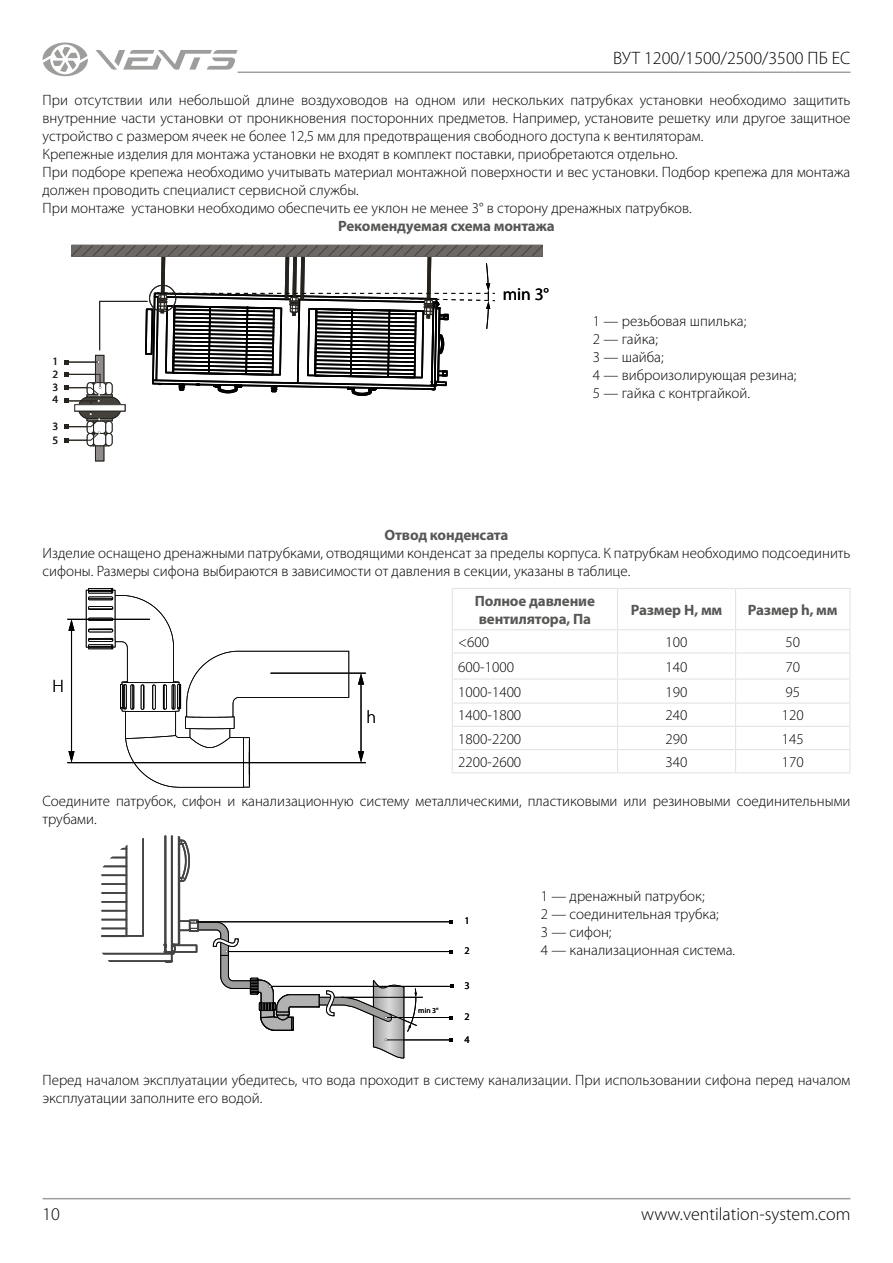
<style>
.page{position:relative;width:893px;height:1263px;background:#fff}
.page>*{position:absolute;margin:0;border:0;box-sizing:border-box;transform-origin:0 0}
.t1{font:300 18px "Myriad Pro";color:#000}
.t2{font:17.4px "Myriad Pro";color:#000}
.t3{font:300 15px/18px "Myriad Pro";color:#000}
.t4{font:700 15px/18px "Myriad Pro";letter-spacing:-.01em;color:#575756}
.t5{font:11.1px/12.8px "Myriad Pro";color:#26231e;text-align:justify}
.t6{font:10.2px "Myriad Pro";color:#000}
.t7{font:7.65px "Myriad Pro";color:#000}
</style>
<div class="page">
<hr style="left:43px;top:1198px;width:807px;height:1px;background:#9d9d9c">
<hr style="left:238px;top:72px;width:612px;height:1px;background:#9d9d9c">
<svg style="left:95px;top:50px;width:143px;height:20px"></svg>
<svg style="left:43px;top:43px;width:45px;height:33px"></svg>
<div style="left:95px;top:355px;width:9px;height:106px;background:#908c8b"></div>
<div style="left:95px;top:355px;width:9px;height:106px;border:1px solid #26231e"></div>
<svg style="left:64px;top:245px;width:479px;height:201px"></svg>
<svg style="left:86px;top:588px;width:263px;height:200px"></svg>
<svg style="left:123px;top:684px;width:11px;height:25px"></svg>
<svg style="left:163px;top:684px;width:12px;height:26px"></svg>
<svg style="left:88px;top:618px;width:25px;height:3px"></svg>
<svg style="left:88px;top:606px;width:25px;height:4px"></svg>
<hr style="left:270px;top:673px;width:96px;height:1px;background:#000">
<hr style="left:67px;top:762px;width:299px;height:1px;background:#000">
<hr style="left:67px;top:619px;width:83px;height:1px;background:#000">
<hr style="left:71px;top:629px;width:1px;height:124px;background:#000">
<svg style="left:68px;top:620px;width:7px;height:11px"></svg>
<svg style="left:68px;top:751px;width:7px;height:11px"></svg>
<hr style="left:360px;top:682px;width:2px;height:71px;background:#000">
<svg style="left:358px;top:673px;width:6px;height:12px"></svg>
<svg style="left:358px;top:751px;width:6px;height:11px"></svg>
<hr style="left:452px;top:588px;width:166px;height:1px;background:#e3e3e3">
<hr style="left:452px;top:589px;width:1px;height:40px;background:#e3e3e3">
<hr style="left:618px;top:588px;width:118px;height:1px;background:#e3e3e3">
<hr style="left:617px;top:589px;width:1px;height:40px;background:#e3e3e3">
<hr style="left:736px;top:588px;width:114px;height:1px;background:#e3e3e3">
<hr style="left:735px;top:589px;width:1px;height:40px;background:#e3e3e3">
<hr style="left:849px;top:589px;width:1px;height:40px;background:#e3e3e3">
<hr style="left:452px;top:629px;width:166px;height:1px;background:#e3e3e3">
<hr style="left:618px;top:629px;width:118px;height:1px;background:#e3e3e3">
<hr style="left:736px;top:629px;width:114px;height:1px;background:#e3e3e3">
<hr style="left:452px;top:652px;width:166px;height:1px;background:#e3e3e3">
<hr style="left:618px;top:652px;width:118px;height:1px;background:#e3e3e3">
<hr style="left:736px;top:652px;width:114px;height:1px;background:#e3e3e3">
<hr style="left:452px;top:678px;width:166px;height:1px;background:#e3e3e3">
<hr style="left:618px;top:678px;width:118px;height:1px;background:#e3e3e3">
<hr style="left:736px;top:678px;width:114px;height:1px;background:#e3e3e3">
<hr style="left:452px;top:702px;width:166px;height:2px;background:#e3e3e3">
<hr style="left:618px;top:702px;width:118px;height:2px;background:#e3e3e3">
<hr style="left:736px;top:702px;width:114px;height:2px;background:#e3e3e3">
<hr style="left:452px;top:726px;width:166px;height:1px;background:#e3e3e3">
<hr style="left:618px;top:726px;width:118px;height:1px;background:#e3e3e3">
<hr style="left:736px;top:726px;width:114px;height:1px;background:#e3e3e3">
<hr style="left:452px;top:749px;width:166px;height:1px;background:#e3e3e3">
<svg style="left:452px;top:630px;width:1px;height:142px"></svg>
<hr style="left:618px;top:749px;width:118px;height:1px;background:#e3e3e3">
<svg style="left:617px;top:630px;width:1px;height:142px"></svg>
<hr style="left:736px;top:749px;width:114px;height:1px;background:#e3e3e3">
<svg style="left:735px;top:630px;width:1px;height:142px"></svg>
<svg style="left:849px;top:630px;width:1px;height:142px"></svg>
<hr style="left:452px;top:772px;width:166px;height:1px;background:#e3e3e3">
<hr style="left:618px;top:772px;width:118px;height:1px;background:#e3e3e3">
<hr style="left:736px;top:772px;width:114px;height:1px;background:#e3e3e3">
<hr style="left:341px;top:997px;width:82px;height:1px;background:#000">
<hr style="left:195px;top:921px;width:256px;height:1px;background:#000">
<svg style="left:449px;top:920px;width:4px;height:4px"></svg>
<hr style="left:226px;top:951px;width:225px;height:1px;background:#000">
<hr style="left:270px;top:986px;width:182px;height:1px;background:#000">
<svg style="left:450px;top:984px;width:4px;height:4px"></svg>
<hr style="left:386px;top:1017px;width:65px;height:1px;background:#000">
<hr style="left:386px;top:1039px;width:65px;height:1px;background:#000">
<svg style="left:102px;top:836px;width:315px;height:222px"></svg>
<svg style="left:449px;top:1038px;width:4px;height:4px"></svg>
<p class="t1" style="left:613px;top:48px;width:239px">ВУТ 1200/1500/2500/3500 ПБ ЕС</p>
<p class="t3" style="left:43px;top:91px;width:809px">При отсутствии или небольшой длине воздуховодов на одном или нескольких патрубках установки необходимо защитить внутренние части установки от проникновения посторонних предметов. Например, установите решетку или другое защитное устройство с размером ячеек не более 12,5 мм для предотвращения свободного доступа к вентиляторам.<br>Крепежные изделия для монтажа установки не входят в комплект поставки, приобретаются отдельно.<br>При подборе крепежа необходимо учитывать материал монтажной поверхности и вес установки. Подбор крепежа для монтажа должен проводить специалист сервисной службы.<br>При монтаже установки необходимо обеспечить ее уклон не менее 3° в сторону дренажных патрубков.</p>
<p class="t4" style="left:338px;top:216px;width:218px">Рекомендуемая схема монтажа</p>
<p class="t5" style="left:52px;top:355px;width:7px">1<br>2<br>3</p>
<p class="t5" style="left:52px;top:420px;width:7px">3</p>
<p class="t5" style="left:52px;top:393px;width:7px">4</p>
<p class="t5" style="left:52px;top:433px;width:7px">5</p>
<p class="t2" style="left:503px;top:283px;width:48px">min 3°</p>
<p class="t3" style="left:593px;top:312px;width:205px">1 — резьбовая шпилька;<br>2 — гайка;<br>3 — шайба;<br>4 — виброизолирующая резина;<br>5 — гайка с контргайкой.</p>
<p class="t4" style="left:385px;top:525px;width:125px">Отвод конденсата</p>
<p class="t3" style="left:43px;top:544px;width:809px">Изделие оснащено дренажными патрубками, отводящими конденсат за пределы корпуса. К патрубкам необходимо подсоединить сифоны. Размеры сифона выбираются в зависимости от давления в секции, указаны в таблице.</p>
<p class="t4" style="left:475px;top:591px;width:122px">Полное давление вентилятора, Па</p>
<p class="t4" style="left:631px;top:600px;width:93px">Размер Н, мм</p>
<p class="t4" style="left:748px;top:600px;width:91px">Размер h, мм</p>
<p class="t3" style="left:458px;top:633px;width:32px">&lt;600</p>
<p class="t3" style="left:666px;top:633px;width:23px">100</p>
<p class="t3" style="left:785px;top:633px;width:16px">50</p>
<p class="t3" style="left:458px;top:658px;width:57px">600-1000</p>
<p class="t3" style="left:666px;top:658px;width:23px">140</p>
<p class="t3" style="left:785px;top:658px;width:16px">70</p>
<p class="t3" style="left:458px;top:683px;width:65px">1000-1400</p>
<p class="t3" style="left:666px;top:683px;width:23px">190</p>
<p class="t3" style="left:785px;top:683px;width:16px">95</p>
<p class="t3" style="left:458px;top:706px;width:65px">1400-1800</p>
<p class="t3" style="left:666px;top:706px;width:23px">240</p>
<p class="t3" style="left:782px;top:706px;width:23px">120</p>
<p class="t3" style="left:458px;top:730px;width:65px">1800-2200</p>
<p class="t3" style="left:666px;top:730px;width:23px">290</p>
<p class="t3" style="left:782px;top:730px;width:23px">145</p>
<p class="t3" style="left:458px;top:753px;width:65px">2200-2600</p>
<p class="t3" style="left:666px;top:753px;width:23px">340</p>
<p class="t3" style="left:782px;top:753px;width:23px">170</p>
<p class="t3" style="left:43px;top:792px;width:809px">Соедините патрубок, сифон и канализационную систему металлическими, пластиковыми или резиновыми соединительными трубами.</p>
<p class="t1" style="left:52px;top:676px;width:13px">H</p>
<p class="t1" style="left:366px;top:707px;width:11px">h</p>
<p class="t7" style="left:418px;top:1006px;width:22px">min 3°</p>
<p class="t6" style="left:464px;top:915px;width:7px">1</p>
<p class="t6" style="left:464px;top:944px;width:7px">2</p>
<p class="t6" style="left:464px;top:979px;width:7px">3</p>
<p class="t6" style="left:464px;top:1010px;width:7px">2</p>
<p class="t6" style="left:464px;top:1034px;width:7px">4</p>
<p class="t3" style="left:541px;top:887px;width:196px">1 — дренажный патрубок;<br>2 — соединительная трубка;<br>3 — сифон;<br>4 — канализационная система.</p>
<p class="t3" style="left:43px;top:1071px;width:809px">Перед началом эксплуатации убедитесь, что вода проходит в систему канализации. При использовании сифона перед началом эксплуатации заполните его водой.</p>
<p class="t1" style="left:43px;top:1204px;width:19px">10</p>
<p class="t1" style="left:641px;top:1204px;width:211px">www.ventilation-system.com</p>
</div>
